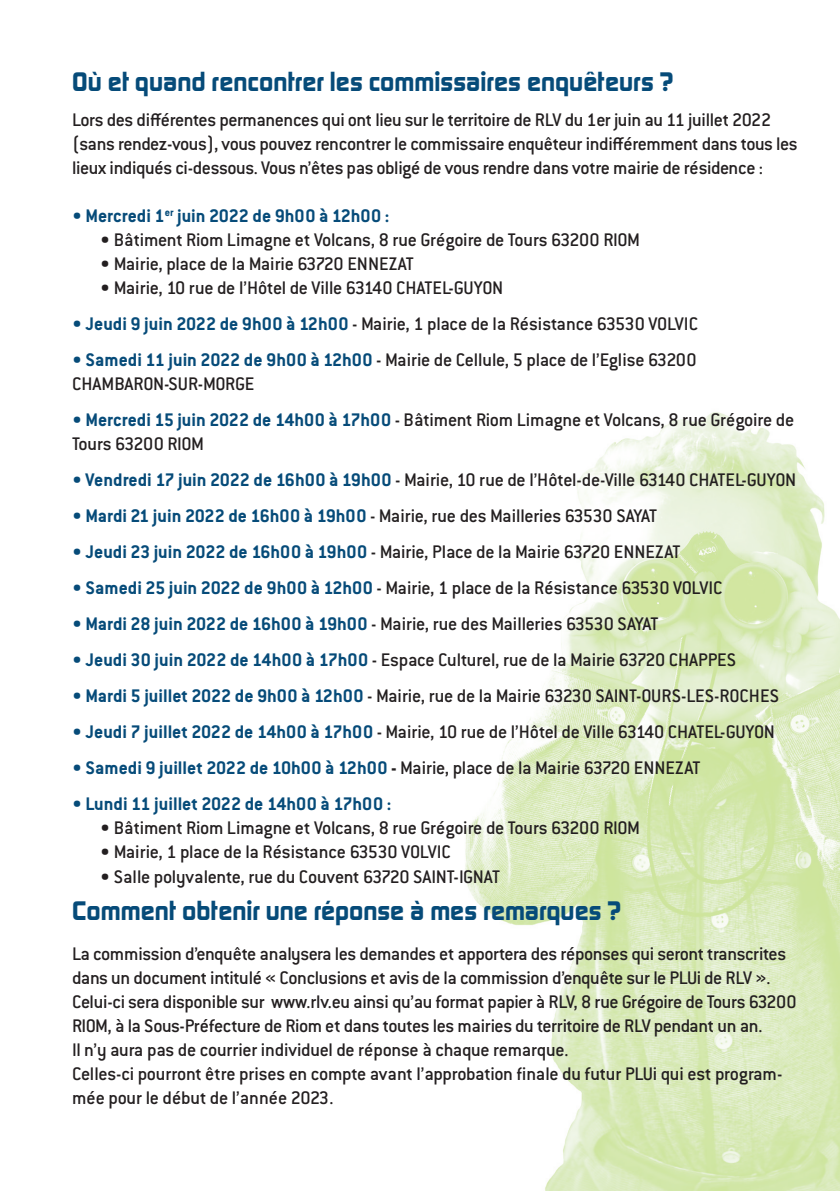
<style>
.page{position:relative;width:840px;height:1191px;background:#fff}
.page>*{position:absolute;margin:0;border:0;box-sizing:border-box;transform-origin:0 0}
.t1{font:700 28px "Digital Sans EF";color:#064b79}
.t2{font:20px/24px "Conduit ITC Medium";letter-spacing:-.015em;color:#231f20}
.t3{font:700 20px "Conduit ITC";color:#064b79}
.s1{font-family:"Conduit ITC";font-weight:700}
.s2{font-family:"Conduit ITC";font-weight:700;color:#064b79}
</style>
<div class="page">
<img style="left:465px;top:412px;width:374px;height:779px">
<h1 class="t1" style="left:72px;top:64px;width:603px">Où et quand rencontrer les commissaires enquêteurs ?</h1>
<p class="t2" style="left:72px;top:107px;width:726px">Lors des différentes permanences qui ont lieu sur le territoire de RLV du 1er juin au 11 juillet 2022 (sans rendez-vous), vous pouvez rencontrer le commissaire enquêteur indifféremment dans tous les lieux indiqués ci-dessous. Vous n’êtes pas obligé de vous rendre dans votre mairie de résidence :</p>
<p class="t3" style="left:72px;top:204px;width:319px">• Mercredi 1<sup>er</sup> juin 2022 de 9h00 à 12h00 :</p>
<p class="t2" style="left:100px;top:227px;width:541px"><span class="s1">•</span> Bâtiment Riom Limagne et Volcans, 8 rue Grégoire de Tours 63200 RIOM</p>
<p class="t2" style="left:100px;top:251px;width:315px"><span class="s1">•</span> Mairie, place de la Mairie 63720 ENNEZAT</p>
<p class="t2" style="left:100px;top:275px;width:404px"><span class="s1">•</span> Mairie, 10 rue de l’Hôtel de Ville 63140 CHATEL-GUYON</p>
<p class="t2" style="left:72px;top:311px;width:627px"><span class="s2">• Jeudi 9 juin 2022 de 9h00 à 12h00</span> - Mairie, 1 place de la Résistance 63530 VOLVIC</p>
<p class="t2" style="left:72px;top:347px;width:625px"><span class="s2">• Samedi 11 juin 2022 de 9h00 à 12h00</span> - Mairie de Cellule, 5 place de l’Eglise 63200<br>CHAMBARON-SUR-MORGE</p>
<p class="t2" style="left:72px;top:407px;width:723px"><span class="s2">• Mercredi 15 juin 2022 de 14h00 à 17h00</span> - Bâtiment Riom Limagne et Volcans, 8 rue Grégoire de<br>Tours 63200 RIOM</p>
<p class="t2" style="left:72px;top:467px;width:725px"><span class="s2">• Vendredi 17 juin 2022 de 16h00 à 19h00</span> - Mairie, 10 rue de l’Hôtel-de-Ville 63140 CHATEL-GUYON</p>
<p class="t2" style="left:72px;top:503px;width:586px"><span class="s2">• Mardi 21 juin 2022 de 16h00 à 19h00</span> - Mairie, rue des Mailleries 63530 SAYAT</p>
<p class="t2" style="left:72px;top:539px;width:609px"><span class="s2">• Jeudi 23 juin 2022 de 16h00 à 19h00</span> - Mairie, Place de la Mairie 63720 ENNEZAT</p>
<p class="t2" style="left:72px;top:575px;width:651px"><span class="s2">• Samedi 25 juin 2022 de 9h00 à 12h00</span> - Mairie, 1 place de la Résistance 63530 VOLVIC</p>
<p class="t2" style="left:72px;top:611px;width:587px"><span class="s2">• Mardi 28 juin 2022 de 16h00 à 19h00</span> - Mairie, rue des Mailleries 63530 SAYAT</p>
<p class="t2" style="left:72px;top:647px;width:665px"><span class="s2">• Jeudi 30 juin 2022 de 14h00 à 17h00</span> - Espace Culturel, rue de la Mairie 63720 CHAPPES</p>
<p class="t2" style="left:72px;top:683px;width:708px"><span class="s2">• Mardi 5 juillet 2022 de 9h00 à 12h00</span> - Mairie, rue de la Mairie 63230 SAINT-OURS-LES-ROCHES</p>
<p class="t2" style="left:72px;top:719px;width:704px"><span class="s2">• Jeudi 7 juillet 2022 de 14h00 à 17h00</span> - Mairie, 10 rue de l’Hôtel de Ville 63140 CHATEL-GUYON</p>
<p class="t2" style="left:72px;top:755px;width:629px"><span class="s2">• Samedi 9 juillet 2022 de 10h00 à 12h00</span> <span class="s1">-</span> Mairie, place de la Mairie 63720 ENNEZAT</p>
<p class="t3" style="left:72px;top:792px;width:320px">• Lundi 11 juillet 2022 de 14h00 à 17h00 :</p>
<p class="t2" style="left:100px;top:815px;width:541px"><span class="s1">•</span> Bâtiment Riom Limagne et Volcans, 8 rue Grégoire de Tours 63200 RIOM</p>
<p class="t2" style="left:100px;top:839px;width:352px"><span class="s1">•</span> Mairie, 1 place de la Résistance 63530 VOLVIC</p>
<p class="t2" style="left:100px;top:863px;width:401px"><span class="s1">•</span> Salle polyvalente, rue du Couvent 63720 SAINT-IGNAT</p>
<h1 class="t1" style="left:72px;top:893px;width:550px">Comment obtenir une réponse à mes remarques ?</h1>
<p class="t2" style="left:72px;top:941px;width:725px">La commission d’enquête analysera les demandes et apportera des réponses qui seront transcrites dans un document intitulé « Conclusions et avis de la commission d’enquête sur le PLUi de RLV ».<br>Celui-ci sera disponible sur www.rlv.eu ainsi qu’au format papier à RLV, 8 rue Grégoire de Tours 63200<br>RIOM, à la Sous-Préfecture de Riom et dans toutes les mairies du territoire de RLV pendant un an.<br>Il n’y aura pas de courrier individuel de réponse à chaque remarque.<br>Celles-ci pourront être prises en compte avant l’approbation finale du futur PLUi qui est program&shy;mée pour le début de l’année 2023.</p>
</div>
